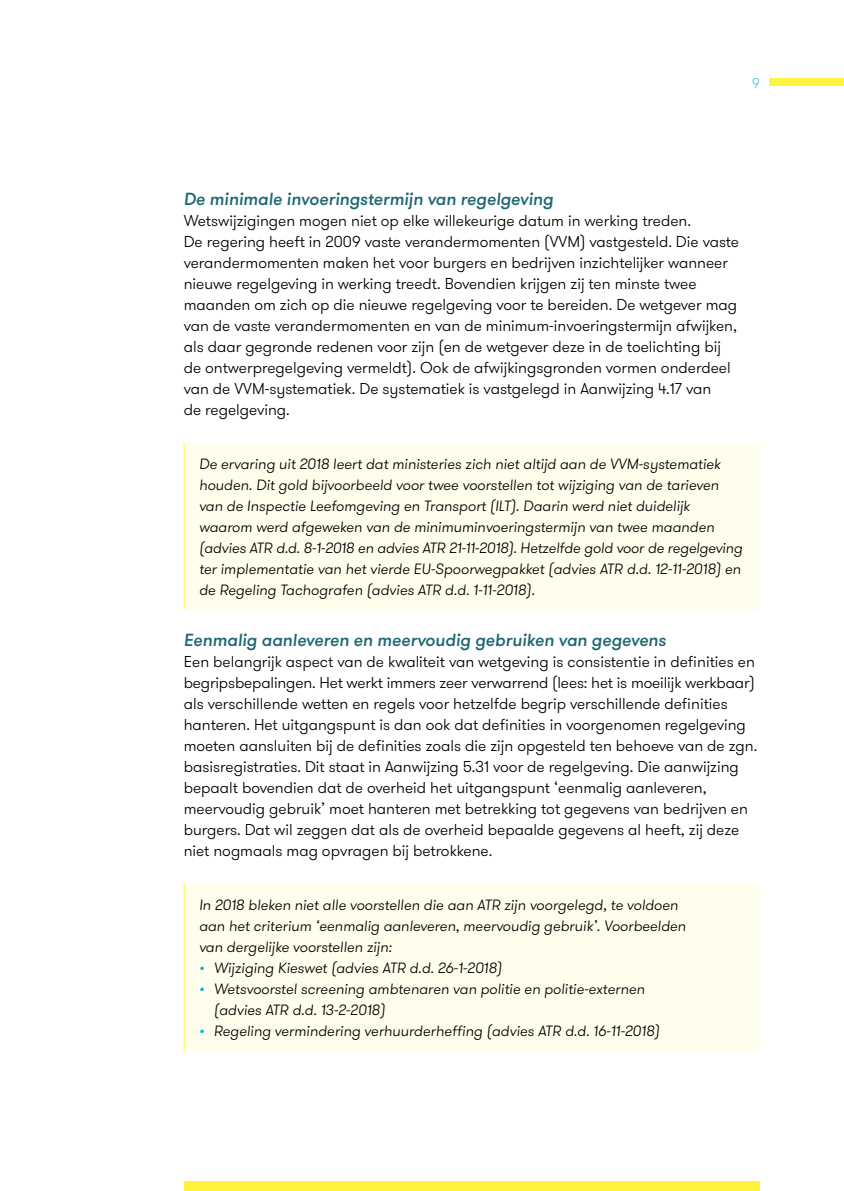
<style>
.page{position:relative;width:844px;height:1191px;background:#fff}
.page>*{position:absolute;margin:0;border:0;box-sizing:border-box;transform-origin:0 0}
.t1{font:italic 500 17.5px "GT Walsheim";color:#1d6874}
.t2{font:300 15.75px/21px "GT Walsheim";color:#000}
.t3{font:italic 300 14.88px/21px "GT Walsheim";color:#000}
.t4{font:100 14px "GT Walsheim";color:#00b3d4}
.s1{color:#00b3d4}
</style>
<div class="page">
<div style="left:769px;top:79px;width:74px;height:7px;background:#fff33e"></div>
<div style="left:184px;top:1181px;width:575px;height:10px;background:#fff33e"></div>
<div style="left:184px;top:443px;width:575px;height:166px;background:#fffdec"></div>
<hr style="left:184px;top:443px;width:1px;height:166px;background:#fff33e">
<div style="left:184px;top:884px;width:575px;height:166px;background:#fffdec"></div>
<hr style="left:184px;top:884px;width:1px;height:166px;background:#fff33e">
<p class="t4" style="left:751px;top:74px;width:9px">9</p>
<p class="t1" style="left:184px;top:187px;width:371px">De minimale invoeringstermijn van regelgeving</p>
<p class="t2" style="left:184px;top:210px;width:556px">Wetswijzigingen mogen niet op elke willekeurige datum in werking treden.<br>De regering heeft in 2009 vaste verandermomenten (VVM) vastgesteld. Die vaste verandermomenten maken het voor burgers en bedrijven inzichtelijker wanneer nieuwe regelgeving in werking treedt. Bovendien krijgen zij ten minste twee maanden om zich op die nieuwe regelgeving voor te bereiden. De wetgever mag van de vaste verandermomenten en van de minimum-invoeringstermijn afwijken, als daar gegronde redenen voor zijn (en de wetgever deze in de toelichting bij de ontwerpregelgeving vermeldt). Ook de afwijkingsgronden vormen onderdeel van de VVM-systematiek. De systematiek is vastgelegd in Aanwijzing 4.17 van<br>de regelgeving.</p>
<p class="t3" style="left:199px;top:453px;width:545px">De ervaring uit 2018 leert dat ministeries zich niet altijd aan de VVM-systematiek houden. Dit gold bijvoorbeeld voor twee voorstellen tot wijziging van de tarieven van de Inspectie Leefomgeving en Transport (ILT). Daarin werd niet duidelijk waarom werd afgeweken van de minimuminvoeringstermijn van twee maanden (advies ATR d.d. 8-1-2018 en advies ATR 21-11-2018). Hetzelfde gold voor de regelgeving ter implementatie van het vierde EU-Spoorwegpakket (advies ATR d.d. 12-11-2018) en de Regeling Tachografen (advies ATR d.d. 1-11-2018).</p>
<p class="t1" style="left:184px;top:628px;width:484px">Eenmalig aanleveren en meervoudig gebruiken van gegevens</p>
<p class="t2" style="left:184px;top:651px;width:575px">Een belangrijk aspect van de kwaliteit van wetgeving is consistentie in definities en begripsbepalingen. Het werkt immers zeer verwarrend (lees: het is moeilijk werkbaar) als verschillende wetten en regels voor hetzelfde begrip verschillende definities hanteren. Het uitgangspunt is dan ook dat definities in voorgenomen regelgeving moeten aansluiten bij de definities zoals die zijn opgesteld ten behoeve van de zgn. basisregistraties. Dit staat in Aanwijzing 5.31 voor de regelgeving. Die aanwijzing bepaalt bovendien dat de overheid het uitgangspunt ‘eenmalig aanleveren, meervoudig gebruik’ moet hanteren met betrekking tot gegevens van bedrijven en burgers. Dat wil zeggen dat als de overheid bepaalde gegevens al heeft, zij deze niet nogmaals mag opvragen bij betrokkene.</p>
<p class="t3" style="left:199px;top:894px;width:488px">In 2018 bleken niet alle voorstellen die aan ATR zijn voorgelegd, te voldoen aan het criterium ‘eenmalig aanleveren, meervoudig gebruik’. Voorbeelden van dergelijke voorstellen zijn:</p>
<p class="t3" style="left:199px;top:957px;width:304px"><span class="s1">•</span> Wijziging Kieswet (advies ATR d.d. 26-1-2018)</p>
<p class="t3" style="left:214px;top:978px;width:432px;text-indent:-15px"><span class="s1">•</span> Wetsvoorstel screening ambtenaren van politie en politie-externen (advies ATR d.d. 13-2-2018)</p>
<p class="t3" style="left:199px;top:1020px;width:462px"><span class="s1">•</span> Regeling vermindering verhuurderheffing (advies ATR d.d. 16-11-2018)</p>
</div>
